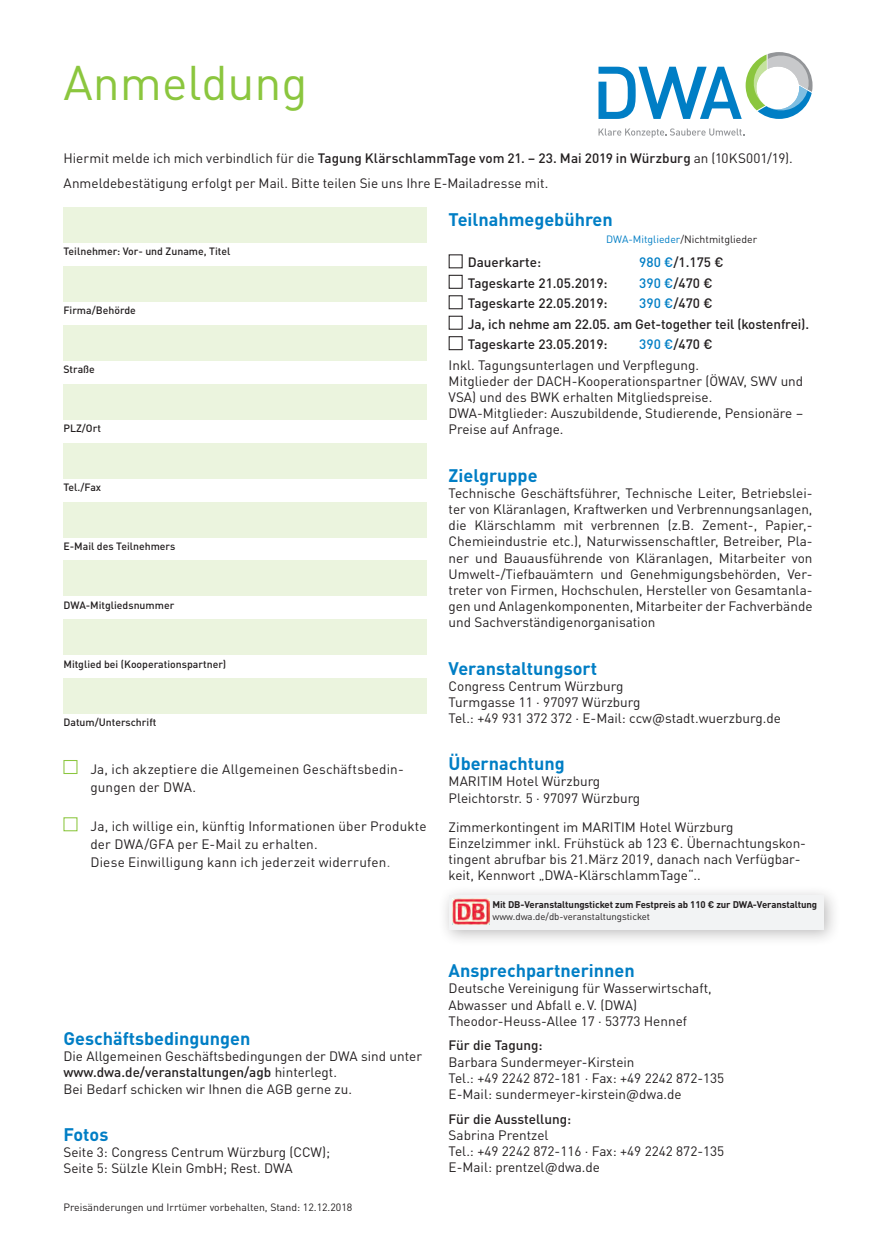
<style>
.page{position:relative;width:876px;height:1254px;background:#fff}
.page>*{position:absolute;margin:0;border:0;box-sizing:border-box;transform-origin:0 0}
.Programm{font:48px "DINOT";color:#8bc63e}
.Überschrift_Anmeldun{font:700 18px "DINOT";color:#007ec5}
.Fließtext{font:13.5px/16.2px "DINOT";color:#231f20}
.Anmeldesatz{font:13.5px "DINOT";color:#231f20}
.Fließtext-2{font:500 13.5px "DINOT";color:#231f20}
.Anmeldung_Adresse{font:500 10.5px "DINOT";color:#231f20}
.Fließtext-3{font:10.5px "DINOT";color:#231f20}
.t1{font:700 9.6px/11.6px "DINOT";letter-spacing:-.01em;color:#231f20}
.s1{font-weight:500}
.s2{color:#57585a}
.s3{color:#007ec5}
.s4{font-weight:400}
</style>
<div class="page">
<svg style="left:598px;top:128px;width:144px;height:10px"></svg>
<svg style="left:598px;top:52px;width:214px;height:67px"></svg>
<div style="left:63px;top:207px;width:364px;height:35px;background:#ebf4de"></div>
<div style="left:63px;top:266px;width:364px;height:35px;background:#ebf4de"></div>
<div style="left:63px;top:325px;width:364px;height:35px;background:#ebf4de"></div>
<div style="left:63px;top:384px;width:364px;height:35px;background:#ebf4de"></div>
<div style="left:63px;top:443px;width:364px;height:35px;background:#ebf4de"></div>
<div style="left:63px;top:502px;width:364px;height:35px;background:#ebf4de"></div>
<div style="left:63px;top:561px;width:364px;height:35px;background:#ebf4de"></div>
<div style="left:63px;top:620px;width:364px;height:35px;background:#ebf4de"></div>
<div style="left:63px;top:678px;width:364px;height:36px;background:#ebf4de"></div>
<div style="left:63px;top:760px;width:14px;height:14px;background:#fff;border:1px solid #8bc63e"></div>
<div style="left:63px;top:817px;width:14px;height:14px;background:#fff;border:1px solid #8bc63e"></div>
<div style="left:448px;top:275px;width:14px;height:14px;border:1px solid #231f20"></div>
<div style="left:448px;top:295px;width:14px;height:14px;border:1px solid #231f20"></div>
<div style="left:448px;top:316px;width:14px;height:14px;border:1px solid #231f20"></div>
<div style="left:448px;top:336px;width:14px;height:14px;border:1px solid #231f20"></div>
<div style="left:437px;top:884px;width:403px;height:63px;background:#231f20;opacity:.3"></div>
<div style="left:448px;top:895px;width:375px;height:35px;background:#f2f3f4"></div>
<img style="left:453px;top:898px;width:36px;height:26px">
<p class="Programm" style="left:63px;top:46px;width:246px">Anmeldung</p>
<p class="Anmeldesatz" style="left:63px;top:148px;width:730px">Hiermit melde ich mich verbindlich für die <span class="s1">Tagung KlärschlammTage vom 21. – 23. Mai 2019 in Würzburg</span> an (10KS001/19).</p>
<p class="Anmeldesatz" style="left:63px;top:173px;width:486px">Anmeldebestätigung erfolgt per Mail. Bitte teilen Sie uns Ihre E-Mailadresse mit.</p>
<p class="Anmeldung_Adresse" style="left:63px;top:243px;width:168px">Teilnehmer: Vor- und Zuname, Titel</p>
<p class="Anmeldung_Adresse" style="left:63px;top:302px;width:74px">Firma/Behörde</p>
<p class="Anmeldung_Adresse" style="left:63px;top:361px;width:33px">Straße</p>
<p class="Anmeldung_Adresse" style="left:63px;top:420px;width:39px">PLZ/Ort</p>
<p class="Anmeldung_Adresse" style="left:63px;top:479px;width:39px">Tel./Fax</p>
<p class="Anmeldung_Adresse" style="left:63px;top:538px;width:113px">E-Mail des Teilnehmers</p>
<p class="Anmeldung_Adresse" style="left:63px;top:596px;width:112px">DWA-Mitgliedsnummer</p>
<p class="Anmeldung_Adresse" style="left:63px;top:655px;width:164px">Mitglied bei (Kooperationspartner)</p>
<p class="Anmeldung_Adresse" style="left:63px;top:714px;width:94px">Datum/Unterschrift</p>
<p class="Fließtext" style="left:90px;top:759px;width:315px;line-height:18px">Ja, ich akzeptiere die Allgemeinen Geschäftsbedin&shy;gungen der DWA.</p>
<p class="Fließtext" style="left:90px;top:816px;width:337px;line-height:18px">Ja, ich willige ein, künftig Informationen über Produkte der DWA/GFA per E-Mail zu erhalten.<br>Diese Einwilligung kann ich jederzeit widerrufen<span class="s2">.</span></p>
<p class="Überschrift_Anmeldun" style="left:63px;top:1024px;width:188px">Geschäftsbedingungen</p>
<p class="Fließtext" style="left:63px;top:1047px;width:360px">Die Allgemeinen Geschäftsbedingungen der DWA sind unter <span class="s1">www.dwa.de/veranstaltungen/agb</span> hinterlegt.<br>Bei Bedarf schicken wir Ihnen die AGB gerne zu.</p>
<p class="Überschrift_Anmeldun" style="left:63px;top:1120px;width:46px">Fotos</p>
<p class="Fließtext" style="left:63px;top:1143px;width:268px">Seite 3: Congress Centrum Würzburg (CCW);</p>
<p class="Fließtext" style="left:63px;top:1159px;width:231px">Seite 5: Sülzle Klein GmbH; Rest. DWA</p>
<p class="Fließtext-3" style="left:63px;top:1199px;width:290px">Preisänderungen und Irrtümer vorbehalten, Stand: 12.12.2018</p>
<p class="Überschrift_Anmeldun" style="left:448px;top:206px;width:166px">Teilnahmegebühren</p>
<p class="Fließtext-3" style="left:606px;top:231px;width:152px"><span class="s3">DWA-Mitglieder</span>/Nichtmitglieder</p>
<p class="Fließtext-2" style="left:467px;top:252px;width:75px">Dauerkarte:</p>
<p class="Fließtext-2" style="left:639px;top:252px;width:86px"><span class="s3">980 €</span>/1.175 €</p>
<p class="Fließtext-2" style="left:467px;top:272px;width:141px">Tageskarte 21.05.2019:</p>
<p class="Fließtext-2" style="left:639px;top:272px;width:75px"><span class="s3">390 €</span>/470 €</p>
<p class="Fließtext-2" style="left:467px;top:293px;width:141px">Tageskarte 22.05.2019:</p>
<p class="Fließtext-2" style="left:639px;top:293px;width:75px"><span class="s3">390 €</span>/470 €</p>
<p class="Fließtext-2" style="left:467px;top:313px;width:343px">Ja, ich nehme am 22.05. am Get-together teil (kostenfrei).</p>
<p class="Fließtext-2" style="left:467px;top:334px;width:141px">Tageskarte 23.05.2019:</p>
<p class="Fließtext-2" style="left:639px;top:334px;width:75px"><span class="s3">390 €</span>/470 €</p>
<p class="Fließtext" style="left:448px;top:356px;width:356px">Inkl. Tagungsunterlagen und Verpflegung.<br>Mitglieder der DACH-Kooperationspartner (ÖWAV, SWV und VSA) und des BWK erhalten Mitgliedspreise.<br>DWA-Mitglieder: Auszubildende, Studierende, Pensionäre – Preise auf Anfrage.</p>
<p class="Überschrift_Anmeldun" style="left:448px;top:461px;width:90px">Zielgruppe</p>
<p class="Fließtext" style="left:448px;top:484px;width:365px;text-align:justify">Technische Geschäftsführer, Technische Leiter, Betriebslei&shy;ter von Kläranlagen, Kraftwerken und Verbrennungsanlagen, die Klärschlamm mit verbrennen (z.B. Zement-, Papier,- Chemieindustrie etc.), Naturwissenschaftler, Betreiber, Pla&shy;ner und Bauausführende von Kläranlagen, Mitarbeiter von Umwelt-/Tiefbauämtern und Genehmigungsbehörden, Ver&shy;treter von Firmen, Hochschulen, Hersteller von Gesamtanla&shy;gen und Anlagenkomponenten, Mitarbeiter der Fachverbände und Sachverständigenorganisation</p>
<p class="Überschrift_Anmeldun" style="left:448px;top:654px;width:150px">Veranstaltungsort</p>
<p class="Fließtext" style="left:448px;top:677px;width:333px">Congress Centrum Würzburg<br>Turmgasse 11 · 97097 Würzburg<br>Tel.: +49 931 372 372 · E-Mail: ccw@stadt.wuerzburg.de</p>
<p class="Überschrift_Anmeldun" style="left:448px;top:749px;width:118px">Übernachtung</p>
<p class="Fließtext" style="left:448px;top:772px;width:193px">MARITIM Hotel Würzburg<br>Pleichtorstr. 5 · 97097 Würzburg</p>
<p class="Fließtext" style="left:448px;top:818px;width:359px">Zimmerkontingent im MARITIM Hotel Würzburg Einzelzimmer inkl. Frühstück ab 123 €. Übernachtungskon&shy;tingent abrufbar bis 21.März 2019, danach nach Verfügbar&shy;keit, Kennwort „DWA-KlärschlammTage“..</p>
<p class="t1" style="left:492px;top:898px;width:326px">Mit DB-Veranstaltungsticket zum Festpreis ab 110 € zur DWA-Veranstaltung <span class="s4">www.dwa.de/db-veranstaltungsticket</span></p>
<p class="Überschrift_Anmeldun" style="left:448px;top:956px;width:187px">Ansprechpartnerinnen</p>
<p class="Fließtext" style="left:448px;top:979px;width:264px">Deutsche Vereinigung für Wasserwirtschaft,<br>Abwasser und Abfall e.V. (DWA)<br>Theodor-Heuss-Allee 17 · 53773 Hennef</p>
<p class="Fließtext" style="left:448px;top:1036px;width:277px"><span class="s1">Für die Tagung:<br></span>Barbara Sundermeyer-Kirstein<br>Tel.: +49 2242 872-181 · Fax: +49 2242 872-135<br>E-Mail: sundermeyer-kirstein@dwa.de</p>
<p class="Fließtext" style="left:448px;top:1110px;width:277px"><span class="s1">Für die Ausstellung:<br></span>Sabrina Prentzel<br>Tel.: +49 2242 872-116 · Fax: +49 2242 872-135<br>E-Mail: prentzel@dwa.de</p>
</div>
